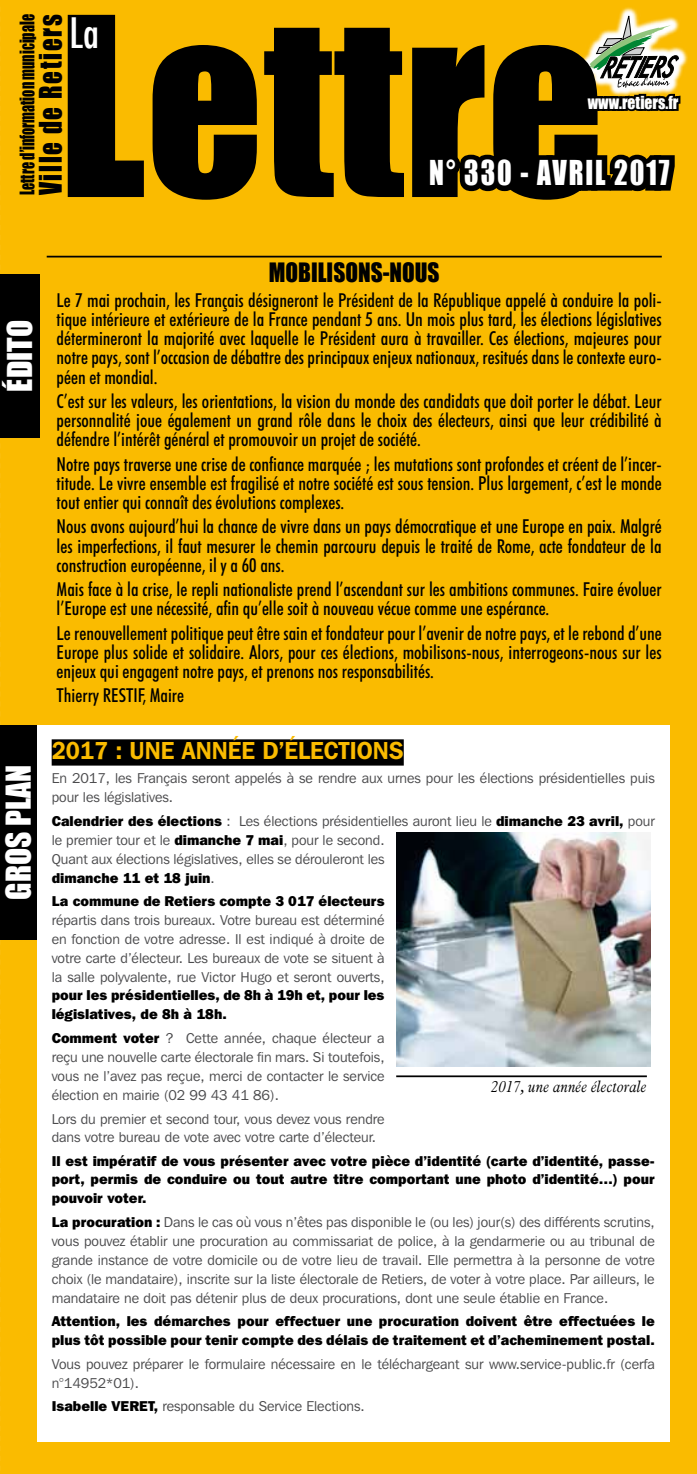
<style>
.page{position:relative;width:697px;height:1474px;background:#fff}
.page>*{position:absolute;margin:0;border:0;box-sizing:border-box;transform-origin:0 0}
.t1{font:230.3px "Impact";color:#000}
.t2{font:500 condensed 40.95px "Futura";color:#fff}
.t3{font:31.5px "Impact";letter-spacing:.07em;color:#fff;scale:.87 1}
.t4{font:31.5px "Impact";color:#fff}
.t5{font:31.5px "Impact";letter-spacing:.025em;color:#fff}
.t6{font:28.7px "Impact";letter-spacing:.07em;color:#000;scale:.87 1}
.t7{font:600 24.5px "Franklin Gothic IT Cby BT";color:#fabb00;scale:.95 1}
.t8{font:24.5px "Impact";color:#000;scale:.95 1}
.t9{font:500 condensed 19.25px/19.2px "Futura BT";color:#000;text-align:justify}
.t10{font:18.55px "Impact";color:#000;scale:.76 1}
.t11{font:16.45px "Impact";color:#fff;scale:.95 1}
.t12{font:italic 300 15.75px "Aldine 721 BT";color:#000;scale:.95 1}
.t13{font:14.17px/18.9px "Franklin Gothic IT Cby BT";color:#4b4b4d}
.t14{font:800 14.17px/18.9px "Franklin Gothic IT Cby BT";color:#000}
.s1{font-weight:800;color:#000}
</style>
<div class="page">
<div style="left:0;top:0;width:697px;height:1473px;background:#fabb00"></div>
<svg style="left:620px;top:7px;width:68px;height:60px"></svg>
<div style="left:0;top:274px;width:40px;height:164px;background:#000"></div>
<div style="left:0;top:724px;width:37px;height:215px;background:#000"></div>
<svg style="left:420px;top:13px;width:263px;height:245px"></svg>
<hr style="left:47px;top:256px;width:615px;height:1px;background:#000">
<div style="left:37px;top:725px;width:633px;height:716px;background:#fff"></div>
<div style="left:52px;top:739px;width:352px;height:26px;background:#000"></div>
<img style="left:396px;top:832px;width:255px;height:234px">
<hr style="left:396px;top:1075px;width:251px;height:2px;background:#000">
<p class="t10" style="left:13px;top:195px;width:240px;rotate:-90deg">Lettre d’information municipale</p>
<h3 class="t6" style="left:28px;top:195px;width:210px;rotate:-90deg">Ville de Retiers</h3>
<h1 class="t1" style="left:58px;top:-72px;width:547px">Lettre</h1>
<h2 class="t2" style="left:69px;top:6px;width:31px">La</h2>
<p class="t11" style="left:588px;top:90px;width:97px">www.retiers.fr</p>
<h3 class="t3" style="left:429px;top:149px;width:278px">N° 330 - AVRIL 2017</h3>
<h3 class="t5" style="left:-5px;top:391px;width:73px;rotate:-90deg">ÉDITO</h3>
<h3 class="t4" style="left:-6px;top:899px;width:137px;rotate:-90deg">GROS PLAN</h3>
<p class="t8" style="left:269px;top:254px;width:181px">MOBILISONS-NOUS</p>
<p class="t9" style="left:57px;top:290px;width:607px">Le 7 mai prochain, les Français désigneront le Président de la République appelé à conduire la poli&shy;tique intérieure et extérieure de la France pendant 5 ans. Un mois plus tard, les élections législatives détermineront la majorité avec laquelle le Président aura à travailler. Ces élections, majeures pour notre pays, sont l’occasion de débattre des principaux enjeux nationaux, resitués dans le contexte euro&shy;péen et mondial.</p>
<p class="t9" style="left:57px;top:391px;width:607px">C’est sur les valeurs, les orientations, la vision du monde des candidats que doit porter le débat. Leur personnalité joue également un grand rôle dans le choix des électeurs, ainsi que leur crédibilité à défendre l’intérêt général et promouvoir un projet de société.</p>
<p class="t9" style="left:57px;top:454px;width:607px">Notre pays traverse une crise de confiance marquée ; les mutations sont profondes et créent de l’incer&shy;titude. Le vivre ensemble est fragilisé et notre société est sous tension. Plus largement, c’est le monde tout entier qui connaît des évolutions complexes.</p>
<p class="t9" style="left:57px;top:516px;width:607px">Nous avons aujourd’hui la chance de vivre dans un pays démocratique et une Europe en paix. Malgré les imperfections, il faut mesurer le chemin parcouru depuis le traité de Rome, acte fondateur de la construction européenne, il y a 60 ans.</p>
<p class="t9" style="left:57px;top:579px;width:607px">Mais face à la crise, le repli nationaliste prend l’ascendant sur les ambitions communes. Faire évoluer l’Europe est une nécessité, afin qu’elle soit à nouveau vécue comme une espérance.</p>
<p class="t9" style="left:57px;top:623px;width:607px">Le renouvellement politique peut être sain et fondateur pour l’avenir de notre pays, et le rebond d’une Europe plus solide et solidaire. Alors, pour ces élections, mobilisons-nous, interrogeons-nous sur les enjeux qui engagent notre pays, et prenons nos responsabilités.</p>
<p class="t9" style="left:57px;top:685px;width:129px">Thierry RESTIF, Maire</p>
<p class="t7" style="left:52px;top:735px;width:372px">2017 : UNE ANNÉE D’ÉLECTIONS</p>
<p class="t13" style="left:52px;top:768px;width:605px">En 2017, les Français seront appelés à se rendre aux urnes pour les élections présidentielles puis pour les législatives.</p>
<p class="t13" style="left:52px;top:811px;width:605px"><span class="s1">Calendrier des élections</span> : Les élections présidentielles auront lieu le <span class="s1">dimanche 23 avril,</span> pour le premier tour et le <span class="s1">dimanche 7 mai</span>, pour le second.<br>Quant aux élections législatives, elles se dérouleront les<br><span class="s1">dimanche 11 et 18 juin</span>.</p>
<p class="t14" style="left:52px;top:891px;width:334px">La commune de Retiers compte 3 017 électeurs</p>
<p class="t13" style="left:52px;top:910px;width:334px;text-align:justify">répartis dans trois bureaux. Votre bureau est déterminé en fonction de votre adresse. Il est indiqué à droite de votre carte d’électeur. Les bureaux de vote se situent à la salle polyvalente, rue Victor Hugo et seront ouverts,</p>
<p class="t14" style="left:52px;top:985px;width:334px">pour les présidentielles, de 8h à 19h et, pour les législatives, de 8h à 18h.</p>
<p class="t13" style="left:52px;top:1028px;width:335px;text-align:justify"><span class="s1">Comment voter</span> ? Cette année, chaque électeur a reçu une nouvelle carte électorale fin mars. Si toutefois, vous ne l’avez pas reçue, merci de contacter le service élection en mairie (02 99 43 41 86).</p>
<p class="t13" style="left:52px;top:1108px;width:334px">Lors du premier et second tour, vous devez vous rendre dans votre bureau de vote avec votre carte d’électeur.</p>
<p class="t14" style="left:52px;top:1151px;width:605px;text-align:justify">Il est impératif de vous présenter avec votre pièce d’identité (carte d’identité, passe&shy;port, permis de conduire ou tout autre titre comportant une photo d’identité…) pour pouvoir voter.</p>
<p class="t13" style="left:52px;top:1212px;width:605px;text-align:justify"><span class="s1">La procuration :</span> Dans le cas où vous n’êtes pas disponible le (ou les) jour(s) des différents scrutins, vous pouvez établir une procuration au commissariat de police, à la gendarmerie ou au tribunal de grande instance de votre domicile ou de votre lieu de travail. Elle permettra à la personne de votre choix (le mandataire), inscrite sur la liste électorale de Retiers, de voter à votre place. Par ailleurs, le mandataire ne doit pas détenir plus de deux procurations, dont une seule établie en France.</p>
<p class="t14" style="left:52px;top:1310px;width:605px">Attention, les démarches pour effectuer une procuration doivent être effectuées le plus tôt possible pour tenir compte des délais de traitement et d’acheminement postal.</p>
<p class="t13" style="left:52px;top:1353px;width:605px">Vous pouvez préparer le formulaire nécessaire en le téléchargeant sur www.service-public.fr (cerfa n°14952*01).</p>
<p class="t13" style="left:52px;top:1396px;width:315px"><span class="s1">Isabelle VERET,</span> responsable du Service Elections.</p>
<p class="t12" style="left:491px;top:1076px;width:165px">2017, une année électorale</p>
</div>
